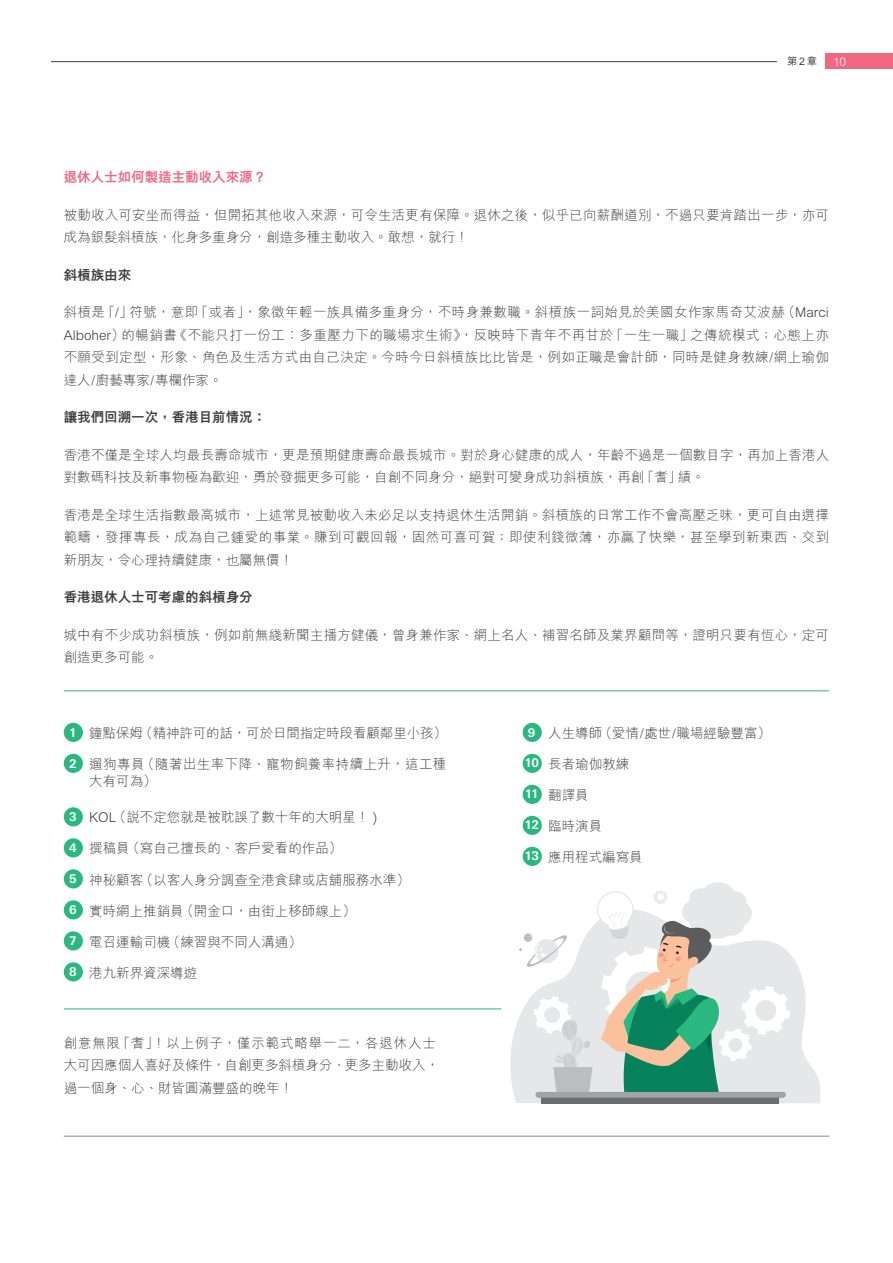
<style>
.page{position:relative;width:893px;height:1263px;background:#fff}
.page>*{position:absolute;margin:0;border:0;box-sizing:border-box;transform-origin:0 0}
.t1{font:300 13.5px/22.5px "M Hei H Kfor HSBC";color:#3e3e3f}
.t2{font:800 13.5px "M Hei H Kfor HSBC";color:#3e3e3f}
.t3{font:300 13.5px/17.1px "M Hei H Kfor HSBC";letter-spacing:.03em;color:#3e3e3f}
.t4{font:800 13.5px "M Hei H Kfor HSBC";color:#f16681}
.t5{font:300 12px "M Hei H Kfor HSBC";color:#fff}
.t6{font:500 10.5px "M Hei H Kfor HSBC";color:#3e3e3f}
.s1{font-family:"Univers Nextfor HSBC";font-weight:700;font-size:12px;color:#fff}
</style>
<div class="page">
<div style="left:825px;top:53px;width:68px;height:16px;background:#f16681"></div>
<hr style="left:51px;top:61px;width:726px;height:1px;background:#3e3e3f">
<svg style="left:500px;top:954px;width:320px;height:149px"></svg>
<svg style="left:518px;top:882px;width:272px;height:221px"></svg>
<hr style="left:64px;top:690px;width:765px;height:1px;background:#2bb780">
<hr style="left:64px;top:1008px;width:437px;height:1px;background:#2bb780">
<div style="left:64px;top:723px;width:19px;height:19px;background:#2bb780;border-radius:50%"></div>
<div style="left:64px;top:754px;width:19px;height:19px;background:#2bb780;border-radius:50%"></div>
<div style="left:64px;top:807px;width:19px;height:19px;background:#2bb780;border-radius:50%"></div>
<div style="left:64px;top:838px;width:19px;height:19px;background:#2bb780;border-radius:50%"></div>
<div style="left:64px;top:869px;width:19px;height:19px;background:#2bb780;border-radius:50%"></div>
<div style="left:64px;top:900px;width:19px;height:19px;background:#2bb780;border-radius:50%"></div>
<div style="left:64px;top:931px;width:19px;height:19px;background:#2bb780;border-radius:50%"></div>
<div style="left:64px;top:962px;width:19px;height:19px;background:#2bb780;border-radius:50%"></div>
<div style="left:523px;top:723px;width:19px;height:19px;background:#2bb780;border-radius:50%"></div>
<div style="left:523px;top:754px;width:19px;height:19px;background:#2bb780;border-radius:50%"></div>
<div style="left:523px;top:785px;width:19px;height:19px;background:#2bb780;border-radius:50%"></div>
<div style="left:523px;top:816px;width:19px;height:19px;background:#2bb780;border-radius:50%"></div>
<div style="left:523px;top:847px;width:19px;height:19px;background:#2bb780;border-radius:50%"></div>
<hr style="left:64px;top:1135px;width:765px;height:2px;background:#939598">
<p class="t6" style="left:787px;top:53px;width:31px">第2章</p>
<p class="t5" style="left:833px;top:55px;width:15px">10</p>
<p class="t4" style="left:64px;top:170px;width:204px">退休人士如何製造主動收入來源？</p>
<p class="t1" style="left:64px;top:203px;width:767px">被動收入可安坐而得益，但開拓其他收入來源，可令生活更有保障。退休之後，似乎已向薪酬道別，不過只要肯踏出一步，亦可成為銀髮斜槓族，化身多重身分，創造多種主動收入。敢想，就行！</p>
<p class="t2" style="left:64px;top:268px;width:69px">斜槓族由來</p>
<p class="t1" style="left:64px;top:301px;width:767px;text-align:justify">斜槓是「/」符號，意即「或者」，象徵年輕一族具備多重身分，不時身兼數職。斜槓族一詞始見於美國女作家馬奇艾波赫（Marci Alboher）的暢銷書《不能只打一份工︰多重壓力下的職場求生術》，反映時下青年不再甘於「一生一職」之傳統模式；心態上亦不願受到定型，形象、角色及生活方式由自己決定。今時今日斜槓族比比皆是，例如正職是會計師，同時是健身教練/網上瑜伽達人/廚藝專家/專欄作家。</p>
<p class="t2" style="left:64px;top:410px;width:204px">讓我們回溯一次，香港目前情況：</p>
<p class="t1" style="left:64px;top:443px;width:767px">香港不僅是全球人均最長壽命城市，更是預期健康壽命最長城市。對於身心健康的成人，年齡不過是一個數目字，再加上香港人對數碼科技及新事物極為歡迎，勇於發掘更多可能，自創不同身分，絕對可變身成功斜槓族，再創「耆」績。</p>
<p class="t1" style="left:64px;top:503px;width:767px;text-align:justify">香港是全球生活指數最高城市，上述常見被動收入未必足以支持退休生活開銷。斜槓族的日常工作不會高壓乏味，更可自由選擇範疇，發揮專長，成為自己鍾愛的事業。賺到可觀回報，固然可喜可賀；即使利錢微薄，亦贏了快樂，甚至學到新東西、交到新朋友，令心理持續健康，也屬無價！</p>
<p class="t2" style="left:64px;top:590px;width:190px">香港退休人士可考慮的斜槓身分</p>
<p class="t1" style="left:64px;top:623px;width:767px">城中有不少成功斜槓族，例如前無綫新聞主播方健儀，曾身兼作家、網上名人、補習名師及業界顧問等，證明只要有恆心，定可創造更多可能。</p>
<p class="t1" style="left:69px;top:721px;width:379px"><span class="s1">1</span> 鐘點保姆（精神許可的話，可於日間指定時段看顧鄰里小孩）</p>
<p class="t3" style="left:89px;top:755px;width:359px;text-indent:-20px"><span class="s1">2</span> 遛狗專員（隨著出生率下降、寵物飼養率持續上升，這工種大有可為）</p>
<p class="t1" style="left:69px;top:806px;width:310px"><span class="s1">3</span> KOL（說不定您就是被耽誤了數十年的大明星！ )</p>
<p class="t1" style="left:69px;top:837px;width:275px"><span class="s1">4</span> 撰稿員（寫自己擅長的、客戶愛看的作品）</p>
<p class="t1" style="left:69px;top:868px;width:342px"><span class="s1">5</span> 神秘顧客（以客人身分調查全港食肆或店舖服務水準）</p>
<p class="t1" style="left:69px;top:899px;width:288px"><span class="s1">6</span> 實時網上推銷員（開金口，由街上移師線上）</p>
<p class="t1" style="left:69px;top:930px;width:234px"><span class="s1">7</span> 電召運輸司機（練習與不同人溝通）</p>
<p class="t1" style="left:69px;top:961px;width:130px"><span class="s1">8</span> 港九新界資深導遊</p>
<p class="t1" style="left:64px;top:1031px;width:377px">創意無限「耆」！以上例子，僅示範式略舉一二，各退休人士大可因應個人喜好及條件，自創更多斜槓身分、更多主動收入，過一個身、心、財皆圓滿豐盛的晚年！</p>
<p class="t1" style="left:528px;top:721px;width:245px"><span class="s1">9</span> 人生導師（愛情/處世/職場經驗豐富）</p>
<p class="t1" style="left:524px;top:752px;width:106px"><span class="s1">10</span> 長者瑜伽教練</p>
<p class="t1" style="left:525px;top:783px;width:66px"><span class="s1">11</span> 翻譯員</p>
<p class="t1" style="left:524px;top:814px;width:79px"><span class="s1">12</span> 臨時演員</p>
<p class="t1" style="left:524px;top:845px;width:120px"><span class="s1">13</span> 應用程式編寫員</p>
</div>
